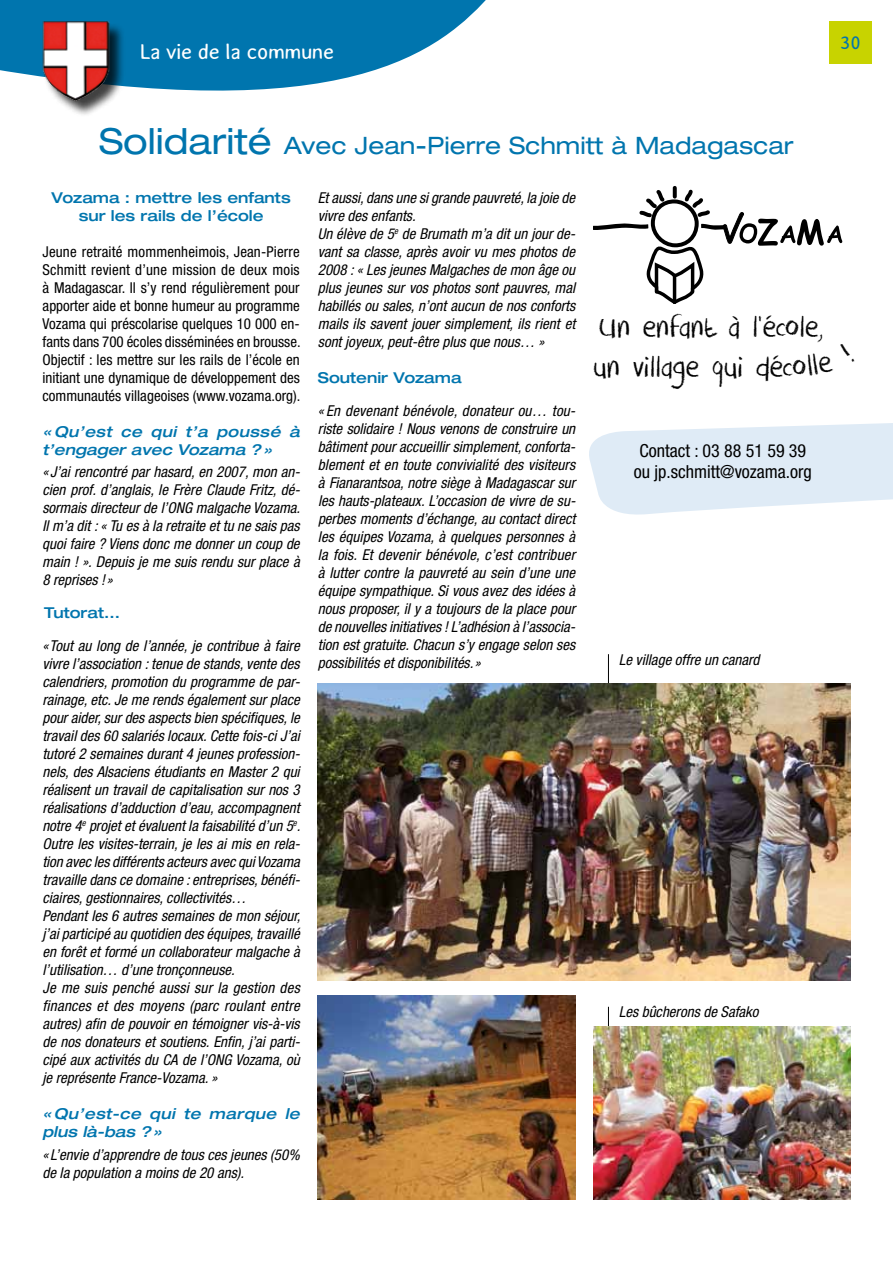
<style>
.page{position:relative;width:893px;height:1263px;background:#fff}
.page>*{position:absolute;margin:0;border:0;box-sizing:border-box;transform-origin:0 0}
.t1{font:33px/39.8px "DK Crayon Crumble";color:#000}
.t2{font:expanded 24px "Helvetica Neue";color:#0075ae}
.t3{font:21px "Averia Sans";letter-spacing:-.02em;color:#fff}
.t4{font:condensed 18px/21px "Helvetica Neue";color:#000;text-align:center}
.t5{font:18px "Averia Sans";color:#0075ae}
.t6{font:italic condensed 15px/18px "Helvetica Neue";color:#000}
.t7{font:condensed 15px/18px "Helvetica Neue";color:#000;text-align:justify}
.t8{font:500 expanded 15px/18px "Helvetica Neue";color:#0075ae;text-align:center}
.t9{font:italic 500 expanded 15px/18px "Helvetica Neue";color:#0075ae}
.t10{font:italic 500 expanded 15px/18px "Helvetica Neue";letter-spacing:.025em;color:#0075ae}
.s1{font-size:36px}
</style>
<div class="page">
<svg style="left:0;top:0;width:486px;height:91px;fill:#0075ae"></svg>
<div style="left:44px;top:22px;width:82px;height:95px;background:#000;opacity:.75"></div>
<img style="left:40px;top:21px;width:71px;height:85px">
<div style="left:829px;top:21px;width:43px;height:43px;background:#c8d300"></div>
<svg style="left:589px;top:423px;width:304px;height:92px"></svg>
<svg style="left:593px;top:187px;width:249px;height:117px"></svg>
<img style="left:317px;top:995px;width:258px;height:204px">
<hr style="left:608px;top:654px;width:1px;height:130px;background:#000">
<hr style="left:608px;top:1007px;width:1px;height:130px;background:#000">
<img style="left:317px;top:683px;width:533px;height:298px">
<img style="left:594px;top:1027px;width:256px;height:172px">
<h3 class="t3" style="left:140px;top:40px;width:196px">La vie de la commune</h3>
<p class="t5" style="left:840px;top:32px;width:22px">30</p>
<h2 class="t2" style="left:99px;top:131px;width:696px"><span class="s1">Solidarité</span> Avec Jean-Pierre Schmitt à Madagascar</h2>
<p class="t8" style="left:52px;top:188px;width:241px">Vozama : mettre les enfants sur les rails de l’école</p>
<p class="t7" style="left:43px;top:243px;width:260px">Jeune retraité mommenheimois, Jean-Pierre Schmitt revient d’une mission de deux mois à Madagascar. Il s’y rend régulièrement pour apporter aide et bonne humeur au programme Vozama qui préscolarise quelques 10 000 en&shy;fants dans 700 écoles disséminées en brousse.<br>Objectif : les mettre sur les rails de l’école en initiant une dynamique de développement des communautés villageoises (www.vozama.org).</p>
<p class="t9" style="left:42px;top:422px;width:259px">« Qu’est ce qui t’a poussé à t’engager avec Vozama ? »</p>
<p class="t6" style="left:42px;top:463px;width:259px;text-align:justify">« J’ai rencontré par hasard, en 2007, mon an&shy;cien prof. d’anglais, le Frère Claude Fritz, dé&shy;sormais directeur de l’ONG malgache Vozama.<br>Il m’a dit : « Tu es à la retraite et tu ne sais pas quoi faire ? Viens donc me donner un coup de main ! ». Depuis je me suis rendu sur place à 8 reprises ! »</p>
<p class="t8" style="left:44px;top:604px;width:77px">Tutorat...</p>
<p class="t6" style="left:42px;top:637px;width:260px">« Tout au long de l’année, je contribue à faire vivre l’association : tenue de stands, vente des calendriers, promotion du programme de par&shy;rainage, etc. Je me rends également sur place pour aider, sur des aspects bien spécifiques, le travail des 60 salariés locaux. Cette fois-ci J’ai tutoré 2 semaines durant 4 jeunes profession&shy;nels, des Alsaciens étudiants en Master 2 qui réalisent un travail de capitalisation sur nos 3 réalisations d’adduction d’eau, accompagnent notre 4<sup>e</sup> projet et évaluent la faisabilité d’un 5<sup>e</sup>.<br>Outre les visites-terrain, je les ai mis en rela&shy;tion avec les différents acteurs avec qui Vozama travaille dans ce domaine : entreprises, bénéfi&shy;ciaires, gestionnaires, collectivités…<br>Pendant les 6 autres semaines de mon séjour, j’ai participé au quotidien des équipes, travaillé en forêt et formé un collaborateur malgache à l’utilisation… d’une tronçonneuse.<br>Je me suis penché aussi sur la gestion des finances et des moyens (parc roulant entre autres) afin de pouvoir en témoigner vis-à-vis de nos donateurs et soutiens. Enfin, j’ai parti&shy;cipé aux activités du CA de l’ONG Vozama, où je représente France-Vozama. »</p>
<p class="t10" style="left:42px;top:1105px;width:259px">« Qu’est-ce qui te marque le plus là-bas ? »</p>
<p class="t6" style="left:42px;top:1145px;width:259px">« L’envie d’apprendre de tous ces jeunes (50% de la population a moins de 20 ans).</p>
<p class="t6" style="left:318px;top:189px;width:259px">Et aussi, dans une si grande pauvreté, la joie de vivre des enfants.<br>Un élève de 5<sup>e</sup> de Brumath m’a dit un jour de&shy;vant sa classe, après avoir vu mes photos de 2008 : « Les jeunes Malgaches de mon âge ou plus jeunes sur vos photos sont pauvres, mal habillés ou sales, n’ont aucun de nos conforts mails ils savent jouer simplement, ils rient et sont joyeux, peut-être plus que nous… »</p>
<p class="t8" style="left:318px;top:368px;width:145px">Soutenir Vozama</p>
<p class="t6" style="left:318px;top:402px;width:259px;text-align:justify">« En devenant bénévole, donateur ou… tou&shy;riste solidaire ! Nous venons de construire un bâtiment pour accueillir simplement, conforta&shy;blement et en toute convivialité des visiteurs à Fianarantsoa, notre siège à Madagascar sur les hauts-plateaux. L’occasion de vivre de su&shy;perbes moments d’échange, au contact direct les équipes Vozama, à quelques personnes à la fois. Et devenir bénévole, c’est contribuer à lutter contre la pauvreté au sein d’une une équipe sympathique. Si vous avez des idées à nous proposer, il y a toujours de la place pour de nouvelles initiatives ! L’adhésion à l’associa&shy;tion est gratuite. Chacun s’y engage selon ses possibilités et disponibilités. »</p>
<h1 class="t1" style="left:593px;top:309px;width:232px">Un enfant à l’école, un village qui dé</h1>
<p class="t4" style="left:634px;top:440px;width:179px">Contact : 03 88 51 59 39 ou jp.schmitt@vozama.org</p>
<p class="t4" style="left:612px;top:447px;width:222px">Contact : jp.schmitt@vozama.org<br>03 88 51 59 39</p>
<p class="t6" style="left:619px;top:651px;width:142px">Le village offre un canard</p>
<p class="t6" style="left:619px;top:1002px;width:141px">Les bûcherons de Safako</p>
</div>
